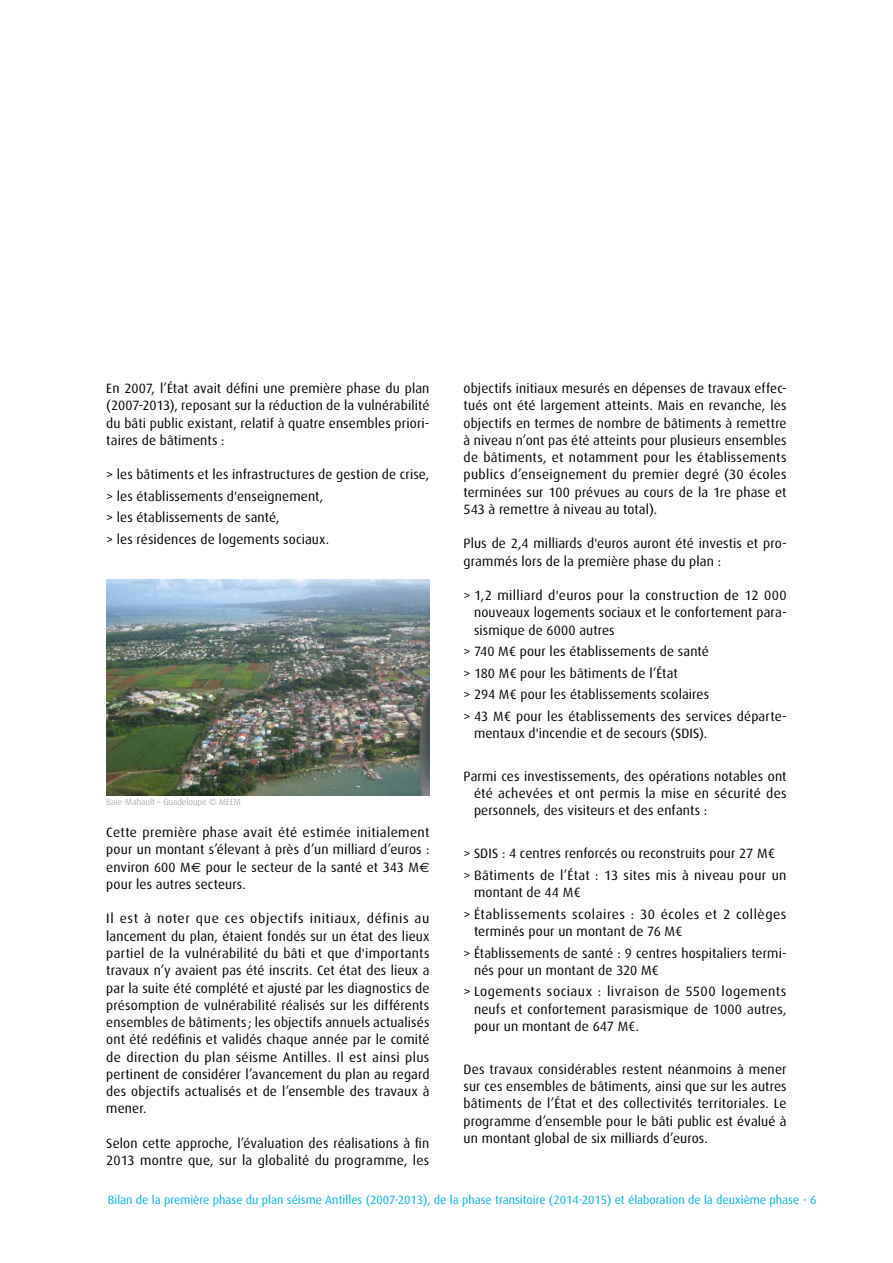
<style>
.page{position:relative;width:893px;height:1263px;background:#fff}
.page>*{position:absolute;margin:0;border:0;box-sizing:border-box;transform-origin:0 0}
.t1{font:13.5px/17.2px "Dax";letter-spacing:.01em;color:#000;text-align:justify}
.t2{font:13.5px/21.5px "Dax";letter-spacing:.03em;color:#000}
.t3{font:13.5px/21.5px "Dax";letter-spacing:.035em;color:#000}
.t4{font:12px "Dax";color:#00b5de}
.t5{font:300 9px "Dax";color:#868786}
.s1{font-family:"Euro Sans Std"}
</style>
<div class="page">
<img style="left:106px;top:580px;width:323px;height:215px">
<p class="t1" style="left:106px;top:380px;width:325px">En 2007, l’État avait défini une première phase du plan (2007-2013), reposant sur la réduction de la vulnérabilité du bâti public existant, relatif à quatre ensembles priori&shy;taires de bâtiments :</p>
<p class="t1" style="left:106px;top:464px;width:325px;line-height:21.5px;text-align:left">&gt; les bâtiments et les infrastructures de gestion de crise, &gt; les établissements d'enseignement,<br>&gt; les établissements de santé,<br>&gt; les résidences de logements sociaux.</p>
<p class="t5" style="left:106px;top:797px;width:136px">Baie-Mahault – Guadeloupe © MEEM</p>
<p class="t1" style="left:106px;top:824px;width:325px">Cette première phase avait été estimée initialement pour un montant s’élevant à près d’un milliard d’euros : environ 600 M<span class="s1">€</span> pour le secteur de la santé et 343 M<span class="s1">€ </span>pour les autres secteurs.</p>
<p class="t1" style="left:106px;top:910px;width:325px">Il est à noter que ces objectifs initiaux, définis au lancement du plan, étaient fondés sur un état des lieux partiel de la vulnérabilité du bâti et que d'importants travaux n’y avaient pas été inscrits. Cet état des lieux a par la suite été complété et ajusté par les diagnostics de présomption de vulnérabilité réalisés sur les différents ensembles de bâtiments ; les objectifs annuels actualisés ont été redéfinis et validés chaque année par le comité de direction du plan séisme Antilles. Il est ainsi plus pertinent de considérer l’avancement du plan au regard des objectifs actualisés et de l’ensemble des travaux à mener.</p>
<p class="t1" style="left:106px;top:1134px;width:325px">Selon cette approche, l’évaluation des réalisations à fin<br>2013 montre que, sur la globalité du programme, les</p>
<p class="t1" style="left:463px;top:380px;width:325px">objectifs initiaux mesurés en dépenses de travaux effec&shy;tués ont été largement atteints. Mais en revanche, les objectifs en termes de nombre de bâtiments à remettre à niveau n’ont pas été atteints pour plusieurs ensembles de bâtiments, et notamment pour les établissements publics d’enseignement du premier degré (30 écoles terminées sur 100 prévues au cours de la 1re phase et 543 à remettre à niveau au total).</p>
<p class="t1" style="left:463px;top:535px;width:325px">Plus de 2,4 milliards d'euros auront été investis et pro&shy;grammés lors de la première phase du plan :</p>
<p class="t1" style="left:474px;top:587px;width:314px;text-indent:-10px">&gt; 1,2 milliard d'euros pour la construction de 12 000 nouveaux logements sociaux et le confortement para&shy;sismique de 6000 autres</p>
<p class="t1" style="left:463px;top:641px;width:325px;line-height:21.5px;text-align:left">&gt; 740 M€ pour les établissements de santé<br>&gt; 180 M€ pour les bâtiments de l’État<br>&gt; 294 M€ pour les établissements scolaires<br>&gt; 43 M€ pour les établissements des services départe-</p>
<p class="t1" style="left:474px;top:725px;width:235px">mentaux d'incendie et de secours (SDIS).</p>
<p class="t1" style="left:474px;top:768px;width:314px;text-indent:-11px">Parmi ces investissements, des opérations notables ont été achevées et ont permis la mise en sécurité des personnels, des visiteurs et des enfants :</p>
<p class="t1" style="left:463px;top:843px;width:324px;line-height:21.5px">&gt; SDIS : 4 centres renforcés ou reconstruits pour 27 M€<br>&gt; Bâtiments de l’État : 13 sites mis à niveau pour un</p>
<p class="t3" style="left:463px;top:882px;width:324px;text-indent:10px">montant de 44 M€<br>&gt; Établissements scolaires : 30 écoles et 2 collèges</p>
<p class="t1" style="left:463px;top:921px;width:325px;line-height:21.5px;text-indent:11px">terminés pour un montant de 76 M€<br>&gt; Établissements de santé : 9 centres hospitaliers termi-</p>
<p class="t2" style="left:463px;top:959px;width:325px;text-indent:10px">nés pour un montant de 320 M€<br>&gt; Logements sociaux : livraison de 5500 logements</p>
<p class="t1" style="left:474px;top:1000px;width:314px">neufs et confortement parasismique de 1000 autres, pour un montant de 647 M€.</p>
<p class="t1" style="left:463px;top:1060px;width:325px">Des travaux considérables restent néanmoins à mener sur ces ensembles de bâtiments, ainsi que sur les autres bâtiments de l’État et des collectivités territoriales. Le programme d’ensemble pour le bâti public est évalué à un montant global de six milliards d’euros.</p>
<p class="t4" style="left:108px;top:1193px;width:710px">Bilan de la première phase du plan séisme Antilles (2007-2013), de la phase transitoire (2014-2015) et élaboration de la deuxième phase - 6</p>
</div>
